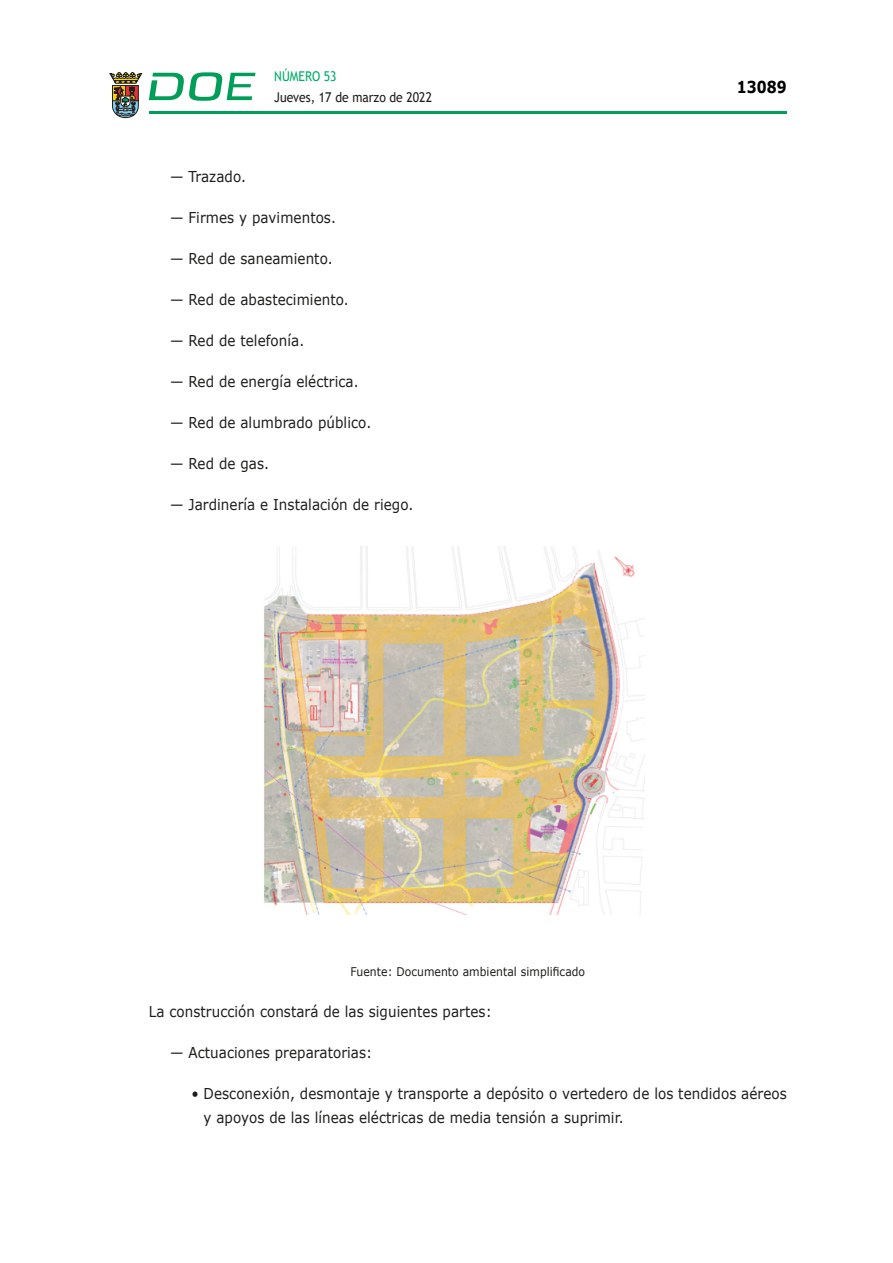
<style>
.page{position:relative;width:893px;height:1263px;background:#fff}
.page>*{position:absolute;margin:0;border:0;box-sizing:border-box;transform-origin:0 0}
.t1{font:700 16.5px "Verdana";color:#000;scale:.85 1}
.CUERPO_DE_TEXTO{font:15px/24px "Verdana";letter-spacing:.005em;color:#1d1d1b;scale:.9 1}
.t2{font:13.5px "Trebuchet MS";color:#1d1d1b;scale:.9 1}
.t3{font:13.5px "Trebuchet MS";color:#00ab67;scale:.9 1}
.CUERPO_DE_TEXTO-2{font:12px "Verdana";letter-spacing:.005em;color:#1d1d1b;scale:.9 1}
</style>
<div class="page">
<hr style="left:149px;top:111px;width:638px;height:3px;background:#009e59">
<svg style="left:109px;top:72px;width:33px;height:46px"></svg>
<svg style="left:149px;top:72px;width:106px;height:29px"></svg>
<img style="left:264px;top:547px;width:381px;height:367px">
<p class="t3" style="left:274px;top:67px;width:71px">NÚMERO 53</p>
<p class="t2" style="left:274px;top:88px;width:177px">Jueves, 17 de marzo de 2022</p>
<p class="CUERPO_DE_TEXTO" style="left:170px;top:164px;width:86px">— Trazado.</p>
<p class="CUERPO_DE_TEXTO" style="left:170px;top:205px;width:186px">— Firmes y pavimentos.</p>
<p class="CUERPO_DE_TEXTO" style="left:170px;top:246px;width:182px">— Red de saneamiento.</p>
<p class="CUERPO_DE_TEXTO" style="left:170px;top:287px;width:200px">— Red de abastecimiento.</p>
<p class="CUERPO_DE_TEXTO" style="left:170px;top:328px;width:151px">— Red de telefonía.</p>
<p class="CUERPO_DE_TEXTO" style="left:170px;top:369px;width:211px">— Red de energía eléctrica.</p>
<p class="CUERPO_DE_TEXTO" style="left:170px;top:410px;width:225px">— Red de alumbrado público.</p>
<p class="CUERPO_DE_TEXTO" style="left:170px;top:451px;width:112px">— Red de gas.</p>
<p class="CUERPO_DE_TEXTO" style="left:170px;top:492px;width:272px">— Jardinería e Instalación de riego.</p>
<p class="t1" style="left:737px;top:75px;width:60px">13089</p>
<p class="CUERPO_DE_TEXTO-2" style="left:350px;top:963px;width:262px">Fuente: Documento ambiental simplificado</p>
<p class="CUERPO_DE_TEXTO" style="left:149px;top:999px;width:383px">La construcción constará de las siguientes partes:</p>
<p class="CUERPO_DE_TEXTO" style="left:170px;top:1040px;width:226px">— Actuaciones preparatorias:</p>
<p class="CUERPO_DE_TEXTO" style="left:204px;top:1081px;width:649px;text-indent:-12px">• Desconexión, desmontaje y transporte a depósito o vertedero de los tendidos aéreos y apoyos de las líneas eléctricas de media tensión a suprimir.</p>
</div>
